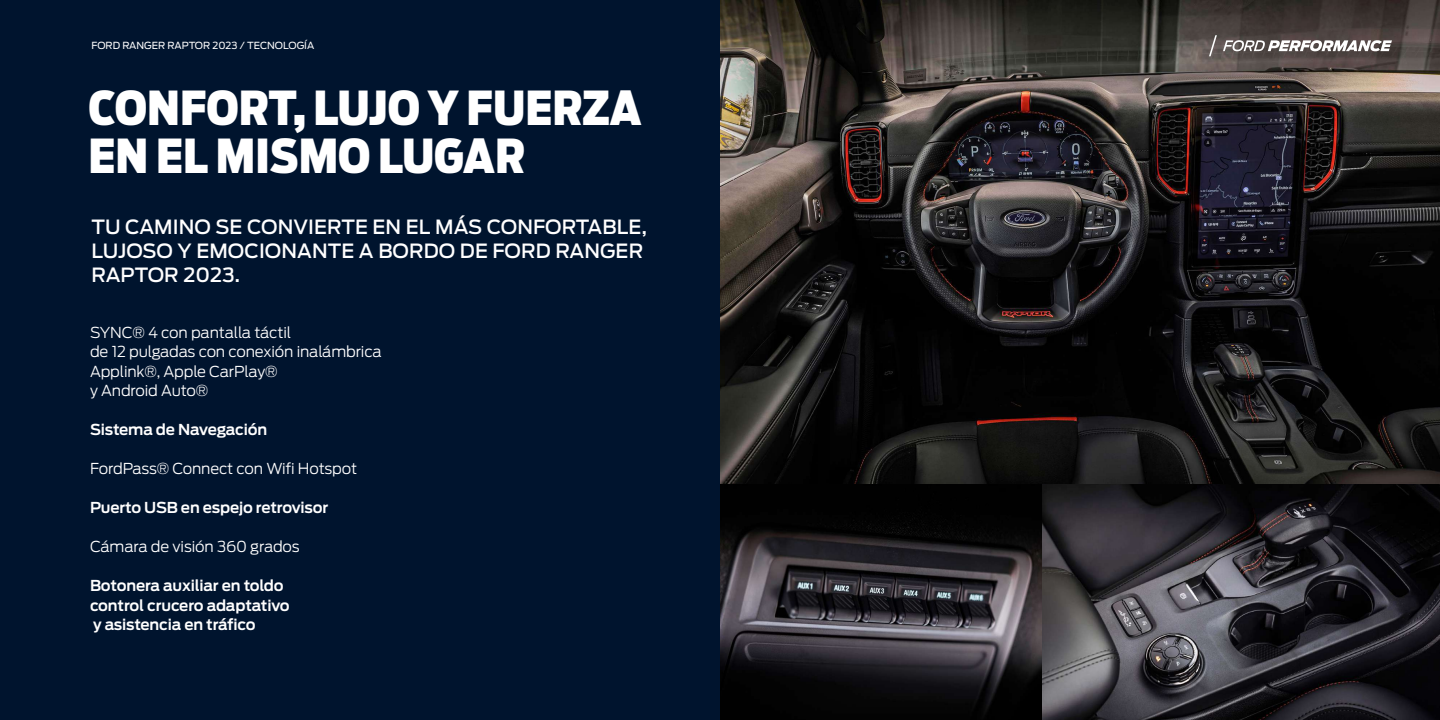
<style>
.page{position:relative;width:1440px;height:720px;background:#00142e}
.page>*{position:absolute;margin:0;border:0;box-sizing:border-box;transform-origin:0 0}
.t1{font:900 46.5px/48px "Ford Antenna Cond";color:#fff}
.t2{font:500 19.5px/24px "Ford Antenna";letter-spacing:.005em;color:#fff}
.t3{font:300 15px/19.5px "Ford Antenna";letter-spacing:-.01em;color:#fff}
.t4{font:600 15px/19.5px "Ford Antenna";letter-spacing:-.01em;color:#fff}
.t5{font:9.75px "Ford Antenna";color:#fff}
</style>
<div class="page">
<img style="left:720px;top:484px;width:720px;height:236px">
<img style="left:720px;top:0;width:720px;height:484px">
<svg style="left:1223px;top:40px;width:169px;height:11px;background:#afabaa"></svg>
<svg style="left:1209px;top:35px;width:8px;height:21px"></svg>
<p class="t5" style="left:92px;top:37px;width:224px">FORD RANGER RAPTOR 2023 / TECNOLOGÍA</p>
<h1 class="t1" style="left:88px;top:78px;width:555px">CONFORT, LUJO Y FUERZA<br>EN EL MISMO LUGAR</h1>
<h2 class="t2" style="left:92px;top:213px;width:557px">TU CAMINO SE CONVIERTE EN EL MÁS CONFORTABLE,<br>LUJOSO Y EMOCIONANTE A BORDO DE FORD RANGER<br>RAPTOR 2023.</h2>
<p class="t3" style="left:90px;top:321px;width:293px">SYNC® 4 con pantalla táctil<br>de 12 pulgadas con conexión inalámbrica<br>Applink®, Apple CarPlay®<br>y Android Auto®</p>
<p class="t4" style="left:90px;top:418px;width:179px">Sistema de Navegación</p>
<p class="t3" style="left:90px;top:457px;width:269px">FordPass® Connect con Wifi Hotspot</p>
<p class="t4" style="left:90px;top:496px;width:240px">Puerto USB en espejo retrovisor</p>
<p class="t3" style="left:90px;top:535px;width:211px">Cámara de visión 360 grados</p>
<p class="t4" style="left:90px;top:574px;width:201px">Botonera auxiliar en toldo control crucero adaptativo y asistencia en tráfico</p>
</div>
